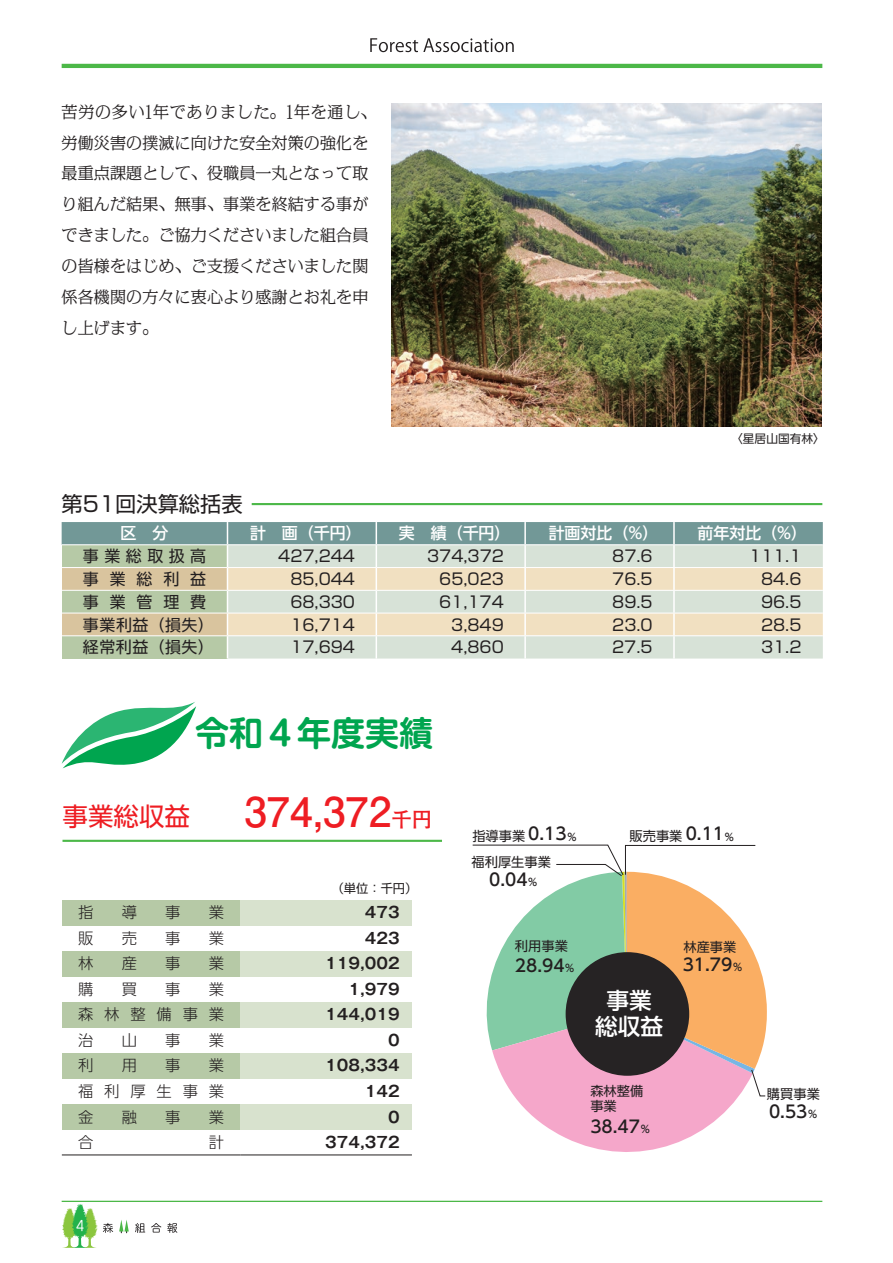
<style>
.page{position:relative;width:893px;height:1263px;background:#fff}
.page>*{position:absolute;margin:0;border:0;box-sizing:border-box;transform-origin:0 0}
.t1{font:700 40.8px "Futo Go B101 Pr 6";color:#ee1d23}
.t2{font:700 34.05px "UD Shin M Go Pr 6 N De";color:#00a54f}
.t3{font:25.5px "UD Shin Go Pr 6 N";color:#ee1d23}
.t4{font:500 22.65px/26.4px "UD Shin Go Pro";color:#fff;text-align:center}
.t5{font:21.3px "Shin Go Pr 6 N";color:#231f20}
.t6{font:500 16.95px "UD Shin Go Pro";color:#231f20}
.t7{font:300 15.9px/30.8px "M News MJ Upr";letter-spacing:.015em;color:#231f20}
.t8{font:15.9px "Shin Go Pr 6 N";color:#231f20}
.t9{font:15.9px "UD Shin Go Pr 6 N";letter-spacing:.345em;color:#231f20}
.t10{font:500 15.9px "UD Shin Go Pr 6 N";color:#fff}
.t11{font:700 15.3px "Gothic MB101 Pr 6 De";color:#231f20}
.t12{font:300 15.3px "UD Shin Go Pr 6 N";letter-spacing:.705em;color:#231f20}
.t13{font:13.8px "Jun 201 Pro";color:#fff}
.t14{font:13.2px/15.1px "UD Shin Go Pro";color:#231f20}
.t15{font:12.3px "Shin Go Pr 6 N";color:#231f20}
.t16{font:11.7px "UD Shin Go Pr 6 N";color:#231f20}
.s1{font-size:20.4px}
.s2{font-weight:500;font-size:16.95px}
.s3{font-weight:500;font-size:10.35px}
.s4{font-size:10.35px}
</style>
<div class="page">
<div style="left:62px;top:900px;width:178px;height:25px;background:#b6c9a6"></div>
<div style="left:240px;top:900px;width:172px;height:25px;background:#d8e2ce"></div>
<div style="left:62px;top:951px;width:178px;height:25px;background:#b6c9a6"></div>
<div style="left:240px;top:951px;width:172px;height:25px;background:#d8e2ce"></div>
<div style="left:62px;top:1002px;width:178px;height:25px;background:#b6c9a6"></div>
<div style="left:240px;top:1002px;width:172px;height:25px;background:#d8e2ce"></div>
<div style="left:62px;top:1053px;width:178px;height:25px;background:#b6c9a6"></div>
<div style="left:240px;top:1053px;width:172px;height:25px;background:#d8e2ce"></div>
<div style="left:62px;top:1104px;width:178px;height:25px;background:#b6c9a6"></div>
<div style="left:240px;top:1104px;width:172px;height:25px;background:#d8e2ce"></div>
<hr style="left:62px;top:1155px;width:178px;height:1px;background:#231f20">
<hr style="left:240px;top:1155px;width:172px;height:1px;background:#231f20">
<svg style="left:62px;top:702px;width:134px;height:66px"></svg>
<svg style="left:472px;top:844px;width:295px;height:308px"></svg>
<img style="left:391px;top:103px;width:430px;height:323px">
<svg style="left:62px;top:522px;width:761px;height:136px;background:#cad0be"></svg>
<hr style="left:673px;top:636px;width:2px;height:22px;background:#fff">
<hr style="left:62px;top:544px;width:165px;height:1px;background:#fff">
<hr style="left:227px;top:544px;width:149px;height:1px;background:#fff">
<hr style="left:376px;top:544px;width:149px;height:1px;background:#fff">
<hr style="left:525px;top:544px;width:149px;height:1px;background:#fff">
<hr style="left:674px;top:544px;width:149px;height:1px;background:#fff">
<hr style="left:62px;top:567px;width:165px;height:1px;background:#fff">
<hr style="left:227px;top:567px;width:149px;height:1px;background:#fff">
<hr style="left:376px;top:567px;width:149px;height:1px;background:#fff">
<hr style="left:525px;top:567px;width:149px;height:1px;background:#fff">
<hr style="left:674px;top:567px;width:149px;height:1px;background:#fff">
<hr style="left:62px;top:590px;width:165px;height:1px;background:#fff">
<hr style="left:227px;top:590px;width:149px;height:1px;background:#fff">
<hr style="left:376px;top:590px;width:149px;height:1px;background:#fff">
<hr style="left:525px;top:590px;width:149px;height:1px;background:#fff">
<hr style="left:674px;top:590px;width:149px;height:1px;background:#fff">
<hr style="left:62px;top:613px;width:165px;height:1px;background:#fff">
<hr style="left:227px;top:613px;width:149px;height:1px;background:#fff">
<hr style="left:376px;top:613px;width:149px;height:1px;background:#fff">
<hr style="left:525px;top:613px;width:149px;height:1px;background:#fff">
<hr style="left:674px;top:613px;width:149px;height:1px;background:#fff">
<hr style="left:62px;top:635px;width:165px;height:1px;background:#fff">
<hr style="left:227px;top:635px;width:149px;height:1px;background:#fff">
<hr style="left:376px;top:635px;width:149px;height:1px;background:#fff">
<hr style="left:525px;top:635px;width:149px;height:1px;background:#fff">
<hr style="left:674px;top:635px;width:149px;height:1px;background:#fff">
<hr style="left:252px;top:503px;width:570px;height:2px;background:#4cb848">
<hr style="left:63px;top:840px;width:379px;height:2px;background:#4cb848">
<svg style="left:370px;top:38px;width:144px;height:14px"></svg>
<hr style="left:62px;top:64px;width:760px;height:4px;background:#4cb848">
<hr style="left:62px;top:1201px;width:760px;height:1px;background:#4cb848">
<svg style="left:135px;top:1223px;width:10px;height:10px"></svg>
<svg style="left:151px;top:1223px;width:10px;height:9px"></svg>
<svg style="left:167px;top:1223px;width:10px;height:10px"></svg>
<svg style="left:119px;top:1220px;width:10px;height:13px"></svg>
<svg style="left:62px;top:1204px;width:51px;height:44px"></svg>
<p class="t7" style="left:62px;top:96px;width:316px">苦労の多い1年でありました。1年を通し、労働災害の撲滅に向けた安全対策の強化を最重点課題として、役職員一丸となって取り組んだ結果、無事、事業を終結する事ができました。ご協力くださいました組合員の皆様をはじめ、ご支援くださいました関係各機関の方々に衷心より感謝とお礼を申し上げます。</p>
<p class="t16" style="left:731px;top:429px;width:95px">〈星居山国有林〉</p>
<h3 class="t5" style="left:62px;top:486px;width:183px">第51回決算総括表</h3>
<p class="t10" style="left:121px;top:520px;width:49px">区　分</p>
<p class="t10" style="left:250px;top:520px;width:113px">計　画（千円）</p>
<p class="t10" style="left:399px;top:520px;width:113px">実　績（千円）</p>
<p class="t10" style="left:549px;top:520px;width:111px">計画対比（%）</p>
<p class="t10" style="left:697px;top:520px;width:111px">前年対比（%）</p>
<p class="t9" style="left:83px;top:543px;width:125px">事業総取扱高</p>
<p class="t8" style="left:278px;top:543px;width:78px">427,244</p>
<p class="t8" style="left:427px;top:543px;width:78px">374,372</p>
<p class="t8" style="left:612px;top:543px;width:42px">87.6</p>
<p class="t8" style="left:749px;top:543px;width:54px">111.1</p>
<p class="t9" style="left:83px;top:566px;width:125px">事業総利益</p>
<p class="t8" style="left:290px;top:566px;width:66px">85,044</p>
<p class="t8" style="left:439px;top:566px;width:66px">65,023</p>
<p class="t8" style="left:612px;top:566px;width:42px">76.5</p>
<p class="t8" style="left:761px;top:566px;width:42px">84.6</p>
<p class="t9" style="left:83px;top:589px;width:125px">事業管理費</p>
<p class="t8" style="left:290px;top:589px;width:66px">68,330</p>
<p class="t8" style="left:439px;top:589px;width:66px">61,174</p>
<p class="t8" style="left:612px;top:589px;width:42px">89.5</p>
<p class="t8" style="left:761px;top:589px;width:42px">96.5</p>
<p class="t9" style="left:83px;top:612px;width:133px">事業利益（損失）</p>
<p class="t8" style="left:290px;top:611px;width:66px">16,714</p>
<p class="t8" style="left:451px;top:611px;width:54px">3,849</p>
<p class="t8" style="left:612px;top:611px;width:42px">23.0</p>
<p class="t8" style="left:761px;top:611px;width:42px">28.5</p>
<p class="t9" style="left:83px;top:634px;width:133px">経常利益（損失）</p>
<p class="t8" style="left:290px;top:634px;width:66px">17,694</p>
<p class="t8" style="left:451px;top:634px;width:54px">4,860</p>
<p class="t8" style="left:612px;top:634px;width:42px">27.5</p>
<p class="t8" style="left:761px;top:634px;width:42px">31.2</p>
<h2 class="t2" style="left:195px;top:704px;width:240px">令和４年度実績</h2>
<h3 class="t3" style="left:63px;top:796px;width:129px">事業総収益</h3>
<h1 class="t1" style="left:245px;top:779px;width:189px">374,372<span class="s1">千円</span></h1>
<p class="t15" style="left:332px;top:878px;width:87px">（単位：千円）</p>
<p class="t12" style="left:78px;top:900px;width:17px">指</p>
<p class="t12" style="left:122px;top:900px;width:17px">導</p>
<p class="t12" style="left:165px;top:900px;width:17px">事</p>
<p class="t12" style="left:209px;top:900px;width:17px">業</p>
<p class="t11" style="left:365px;top:900px;width:36px">473</p>
<p class="t12" style="left:78px;top:926px;width:17px">販</p>
<p class="t12" style="left:122px;top:926px;width:17px">売</p>
<p class="t12" style="left:165px;top:926px;width:17px">事</p>
<p class="t12" style="left:209px;top:926px;width:17px">業</p>
<p class="t11" style="left:365px;top:925px;width:36px">423</p>
<p class="t12" style="left:78px;top:951px;width:17px">林</p>
<p class="t12" style="left:122px;top:951px;width:17px">産</p>
<p class="t12" style="left:165px;top:951px;width:17px">事</p>
<p class="t12" style="left:209px;top:951px;width:17px">業</p>
<p class="t11" style="left:325px;top:951px;width:76px">119,002</p>
<p class="t12" style="left:78px;top:977px;width:17px">購</p>
<p class="t12" style="left:122px;top:977px;width:17px">買</p>
<p class="t12" style="left:165px;top:977px;width:17px">事</p>
<p class="t12" style="left:209px;top:977px;width:17px">業</p>
<p class="t11" style="left:348px;top:976px;width:53px">1,979</p>
<p class="t12" style="left:78px;top:1002px;width:147px">森林整備事業</p>
<p class="t11" style="left:325px;top:1002px;width:76px">144,019</p>
<p class="t12" style="left:78px;top:1028px;width:17px">治</p>
<p class="t12" style="left:122px;top:1028px;width:17px">山</p>
<p class="t12" style="left:165px;top:1028px;width:17px">事</p>
<p class="t12" style="left:209px;top:1028px;width:17px">業</p>
<p class="t11" style="left:388px;top:1027px;width:13px">0</p>
<p class="t12" style="left:78px;top:1053px;width:17px">利</p>
<p class="t12" style="left:122px;top:1053px;width:17px">用</p>
<p class="t12" style="left:165px;top:1053px;width:17px">事</p>
<p class="t12" style="left:209px;top:1053px;width:17px">業</p>
<p class="t11" style="left:325px;top:1053px;width:76px">108,334</p>
<p class="t12" style="left:78px;top:1079px;width:147px">福利厚生事業</p>
<p class="t11" style="left:365px;top:1078px;width:36px">142</p>
<p class="t12" style="left:78px;top:1104px;width:17px">金</p>
<p class="t12" style="left:122px;top:1104px;width:17px">融</p>
<p class="t12" style="left:165px;top:1104px;width:17px">事</p>
<p class="t12" style="left:209px;top:1104px;width:17px">業</p>
<p class="t11" style="left:388px;top:1104px;width:13px">0</p>
<p class="t12" style="left:78px;top:1130px;width:17px">合</p>
<p class="t12" style="left:209px;top:1130px;width:17px">計</p>
<p class="t11" style="left:325px;top:1129px;width:76px">374,372</p>
<p class="t13" style="left:76px;top:1214px;width:10px">4</p>
<p class="t14" style="left:472px;top:828px;width:106px">指導事業 <span class="s2">0.13</span><span class="s3">％</span></p>
<p class="t14" style="left:472px;top:854px;width:81px">福利厚生事業</p>
<p class="t6" style="left:489px;top:866px;width:50px">0.04<span class="s4">％</span></p>
<p class="t6" style="left:686px;top:820px;width:50px">0.11<span class="s4">％</span></p>
<p class="t14" style="left:630px;top:828px;width:54px">販売事業</p>
<p class="t14" style="left:515px;top:938px;width:54px">利用事業</p>
<p class="t6" style="left:515px;top:952px;width:62px">28.94<span class="s4">％</span></p>
<h3 class="t4" style="left:595px;top:986px;width:70px">事業総収益</h3>
<p class="t14" style="left:590px;top:1083px;width:54px">森林整備事業</p>
<p class="t6" style="left:590px;top:1112px;width:62px">38.47<span class="s4">％</span></p>
<p class="t14" style="left:683px;top:938px;width:54px">林産事業</p>
<p class="t6" style="left:683px;top:951px;width:62px">31.79<span class="s4">％</span></p>
<p class="t14" style="left:767px;top:1086px;width:54px">購買事業</p>
<p class="t6" style="left:769px;top:1098px;width:50px">0.53<span class="s4">％</span></p>
</div>
